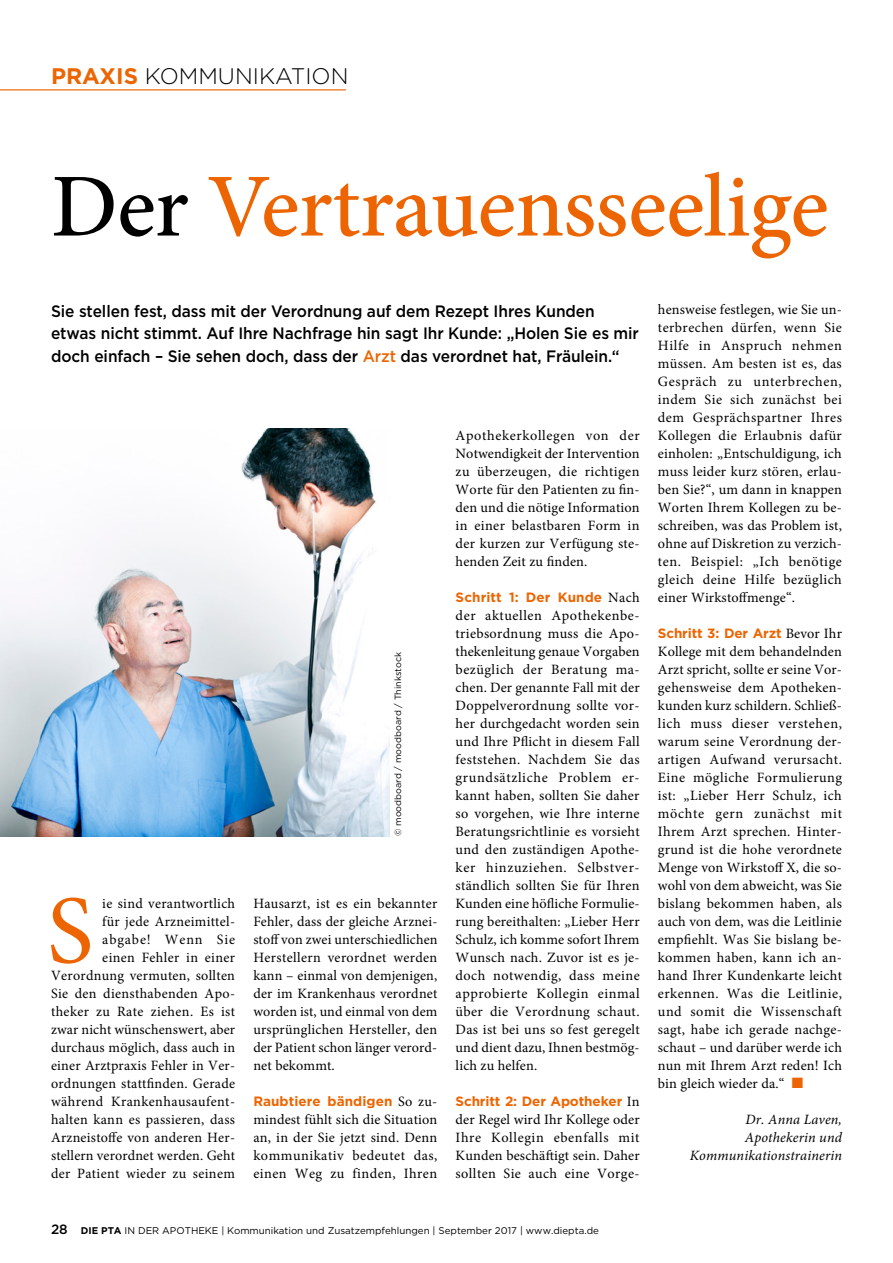
<style>
.page{position:relative;width:893px;height:1263px;background:#fff}
.page>*{position:absolute;margin:0;border:0;box-sizing:border-box;transform-origin:0 0}
.Praxis_Grundtext_Ini{font:97.2px "Minion Pro";color:#ec6502}
.Praxis_Titel{font:500 90px "Minion Pro";letter-spacing:-.01em;color:#ec6502}
.t1{font:300 22.5px "Gotham";color:#000}
.Praxis_Vorspann{font:500 16.5px/22.5px "Gotham";letter-spacing:-.005em;color:#000;scale:.94 1}
.Praxis_Grundtext{font:14.25px/18px "Minion Pro";letter-spacing:.015em;color:#000;text-align:justify}
.Praxis_Grundtext_Ini-2{font:14.25px/18px "Minion Pro";letter-spacing:.02em;color:#000;text-align:right}
.Praxis_Grundtext-2{font:italic 14.25px/18px "Minion Pro";letter-spacing:.01em;color:#000;text-align:right}
.Praxis_Grundtext-3{font:700 13.5px "Gotham";letter-spacing:-.005em;color:#ec6502}
.t2{font:9.75px "Gotham";color:#000}
.Praxis_Bildquelle{font:9px "Gotham";color:#000}
.s1{font-weight:700;color:#ec6502}
.s2{color:#000}
.s3{color:#ec6502}
.s4{font-family:"Minion Pro";font-weight:400;font-size:14.25px;color:#000}
.s5{font-weight:500;font-size:13.5px}
.s6{font-weight:700}
</style>
<div class="page">
<img style="left:0;top:428px;width:390px;height:408px">
<hr style="left:0;top:89px;width:346px;height:1px;background:#ec6502">
<p class="t1" style="left:51px;top:62px;width:299px"><span class="s1">PRAXIS</span> KOMMUNIKATION</p>
<p class="Praxis_Titel" style="left:51px;top:146px;width:779px"><span class="s2">Der</span> Vertrauensseelige</p>
<p class="Praxis_Vorspann" style="left:51px;top:299px;width:627px">Sie stellen fest, dass mit der Verordnung auf dem Rezept Ihres Kunden etwas nicht stimmt. Auf Ihre Nachfrage hin sagt Ihr Kunde: „Holen Sie es mir doch einfach – Sie sehen doch, dass der <span class="s3">Arzt</span> das verordnet hat, Fräulein.“</p>
<p class="Praxis_Bildquelle" style="left:392px;top:836px;width:186px;rotate:-90deg">© moodboard / moodboard / Thinkstock</p>
<p class="Praxis_Grundtext_Ini" style="left:47px;top:866px;width:48px">S</p>
<p class="Praxis_Grundtext_Ini-2" style="left:51px;top:895px;width:186px">ie sind verantwortlich<br>für jede Arzneimittel&shy;abgabe! Wenn Sie<br>einen Fehler in einer<br>Verordnung vermuten, sollten<br>Sie den diensthabenden Apo&shy;theker zu Rate ziehen. Es ist zwar nicht wünschenswert, aber durchaus möglich, dass auch in einer Arztpraxis Fehler in Ver&shy;ordnungen stattfinden. Gerade während Krankenhausaufent&shy;halten kann es passieren, dass<br>Arzneistoffe von anderen Her&shy;stellern verordnet werden. Geht der Patient wieder zu seinem</p>
<p class="Praxis_Grundtext_Ini-2" style="left:253px;top:895px;width:186px;text-align:justify">Hausarzt, ist es ein bekannter Fehler, dass der gleiche Arznei&shy;stoff von zwei unterschiedlichen Herstellern verordnet werden kann – einmal von demjenigen, der im Krankenhaus verordnet worden ist, und einmal von dem ursprünglichen Hersteller, den der Patient schon länger verord&shy;net bekommt.</p>
<p class="Praxis_Grundtext-3" style="left:253px;top:1092px;width:186px">Raubtiere bändigen <span class="s4">So zu-</span></p>
<p class="Praxis_Grundtext" style="left:253px;top:1111px;width:186px">mindest fühlt sich die Situation an, in der Sie jetzt sind. Denn kommunikativ bedeutet das, einen Weg zu finden, Ihren</p>
<p class="Praxis_Grundtext" style="left:456px;top:427px;width:186px">Apothekerkollegen von der Notwendigkeit der Intervention zu überzeugen, die richtigen Worte für den Patienten zu fin&shy;den und die nötige Information in einer belastbaren Form in der kurzen zur Verfügung ste&shy;henden Zeit zu finden.</p>
<p class="Praxis_Grundtext-3" style="left:456px;top:588px;width:186px">Schritt 1: Der Kunde <span class="s4">Nach</span></p>
<p class="Praxis_Grundtext" style="left:456px;top:607px;width:186px">der aktuellen Apothekenbe&shy;triebsordnung muss die Apo&shy;thekenleitung genaue Vorgaben bezüglich der Beratung ma&shy;chen. Der genannte Fall mit der Doppelverordnung sollte vor&shy;her durchgedacht worden sein und Ihre Pflicht in diesem Fall feststehen. Nachdem Sie das grundsätzliche Problem er&shy;kannt haben, sollten Sie daher so vorgehen, wie Ihre interne Beratungsrichtlinie es vorsieht und den zuständigen Apothe&shy;ker hinzuziehen. Selbstver&shy;ständlich sollten Sie für Ihren Kunden eine höfliche Formulie&shy;rung bereithalten: „Lieber Herr Schulz, ich komme sofort Ihrem Wunsch nach. Zuvor ist es je&shy;doch notwendig, dass meine approbierte Kollegin einmal über die Verordnung schaut.<br>Das ist bei uns so fest geregelt und dient dazu, Ihnen bestmög&shy;lich zu helfen.</p>
<p class="Praxis_Grundtext-3" style="left:456px;top:1092px;width:186px">Schritt 2: Der Apotheker <span class="s4">In</span></p>
<p class="Praxis_Grundtext" style="left:456px;top:1111px;width:186px">der Regel wird Ihr Kollege oder Ihre Kollegin ebenfalls mit Kunden beschäftigt sein. Daher sollten Sie auch eine Vorge-</p>
<p class="t2" style="left:51px;top:1224px;width:549px"><span class="s5">28</span> <span class="s6">DIE PTA</span> IN DER APOTHEKE | Kommunikation und Zusatzempfehlungen | September 2017 | www.diepta.de</p>
<p class="Praxis_Grundtext" style="left:658px;top:301px;width:186px">hensweise festlegen, wie Sie un&shy;terbrechen dürfen, wenn Sie Hilfe in Anspruch nehmen müssen. Am besten ist es, das Gespräch zu unterbrechen, indem Sie sich zunächst bei dem Gesprächspartner Ihres Kollegen die Erlaubnis dafür einholen: „Entschuldigung, ich muss leider kurz stören, erlau&shy;ben Sie?“, um dann in knappen Worten Ihrem Kollegen zu be&shy;schreiben, was das Problem ist, ohne auf Diskretion zu verzich&shy;ten. Beispiel: „Ich benötige gleich deine Hilfe bezüglich einer Wirkstoffmenge“.</p>
<p class="Praxis_Grundtext-3" style="left:658px;top:624px;width:186px">Schritt 3: Der Arzt <span class="s4">Bevor Ihr</span></p>
<p class="Praxis_Grundtext" style="left:658px;top:643px;width:186px">Kollege mit dem behandelnden Arzt spricht, sollte er seine Vor&shy;gehensweise dem Apotheken&shy;kunden kurz schildern. Schließ&shy;lich muss dieser verstehen, warum seine Verordnung der&shy;artigen Aufwand verursacht.<br>Eine mögliche Formulierung ist: „Lieber Herr Schulz, ich möchte gern zunächst mit Ihrem Arzt sprechen. Hinter&shy;grund ist die hohe verordnete Menge von Wirkstoff X, die so&shy;wohl von dem abweicht, was Sie bislang bekommen haben, als auch von dem, was die Leitlinie empfiehlt. Was Sie bislang be&shy;kommen haben, kann ich an&shy;hand Ihrer Kundenkarte leicht erkennen. Was die Leitlinie, und somit die Wissenschaft sagt, habe ich gerade nachge&shy;schaut – und darüber werde ich nun mit Ihrem Arzt reden! Ich bin gleich wieder da.“ <span class="s3">■</span></p>
<p class="Praxis_Grundtext-2" style="left:690px;top:1111px;width:154px">Dr. Anna Laven,<br>Apothekerin und<br>Kommunikationstrainerin</p>
</div>
